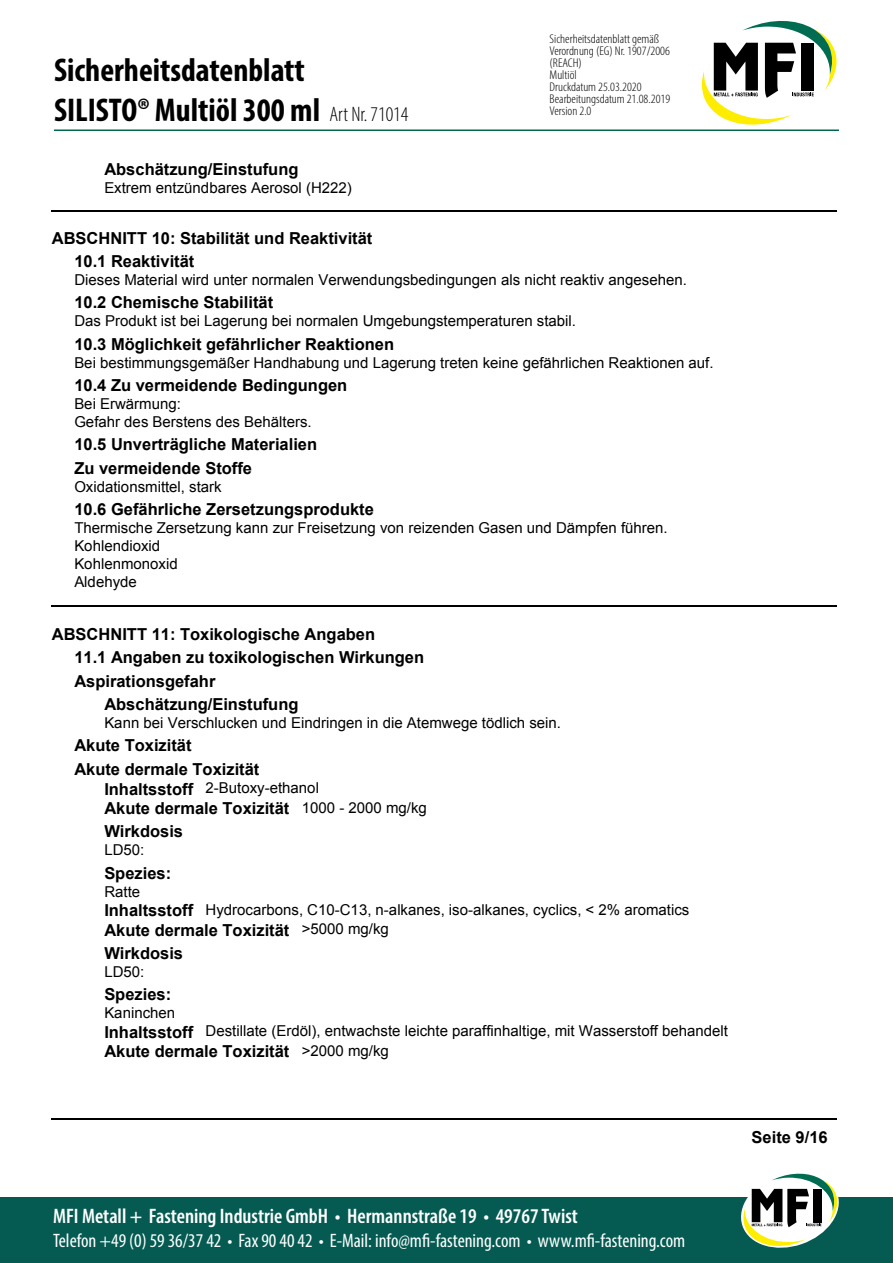
<style>
.page{position:relative;width:893px;height:1263px;background:#fff}
.page>*{position:absolute;margin:0;border:0;box-sizing:border-box;transform-origin:0 0}
.t1{font:700 condensed 33px/39.6px "Myriad Pro";color:#000}
.t2{font:600 condensed 21px "Myriad Pro";color:#fff}
.t3{font:condensed 19.5px "Myriad Pro";color:#fff}
.t4{font:700 16.5px/23.7px "Arial";color:#000}
.t5{font:16.5px "Arial";color:#000}
.t6{font:15px/18px "Arial";color:#000}
.t7{font:300 condensed 12.75px/12px "Myriad Pro";color:#000;scale:1.06 1}
.s1{font-weight:300;font-size:21px}
.s2{font-weight:700;font-size:16.5px}
.s3{font-weight:400;font-size:15px}
</style>
<div class="page">
<hr style="left:54px;top:129px;width:785px;height:2px;background:#00664b">
<svg style="left:702px;top:20px;width:135px;height:105px"></svg>
<div style="left:0;top:1197px;width:893px;height:66px;background:#055b52"></div>
<svg style="left:741px;top:1173px;width:98px;height:75px"></svg>
<hr style="left:52px;top:211px;width:785px;height:1px;background:#000">
<hr style="left:52px;top:605px;width:785px;height:2px;background:#000">
<hr style="left:52px;top:1119px;width:785px;height:1px;background:#000">
<h1 class="t1" style="left:54px;top:50px;width:356px">Sicherheitsdatenblatt<br>SILISTO® Multiöl 300 ml <span class="s1">Art Nr. 71014</span></h1>
<p class="t7" style="left:550px;top:33px;width:115px">Sicherheitsdatenblatt gemäß<br>Verordnung (EG) Nr. 1907/2006 (REACH)<br>Multiöl<br>Druckdatum 25.03.2020<br>Bearbeitungsdatum 21.08.2019<br>Version 2.0</p>
<p class="t5" style="left:502px;top:82px;width:90px">Druckdatum</p>
<p class="t4" style="left:104px;top:157px;width:196px">Abschätzung/Einstufung</p>
<p class="t6" style="left:104px;top:178px;width:249px">Extrem entzündbares Aerosol (H222)</p>
<p class="t4" style="left:74px;top:226px;width:300px;text-indent:-23px">ABSCHNITT 10: Stabilität und Reaktivität<br>10.1 Reaktivität</p>
<p class="t6" style="left:74px;top:271px;width:614px">Dieses Material wird unter normalen Verwendungsbedingungen als nicht reaktiv angesehen.</p>
<p class="t4" style="left:74px;top:291px;width:200px">10.2 Chemische Stabilität</p>
<p class="t6" style="left:74px;top:312px;width:503px">Das Produkt ist bei Lagerung bei normalen Umgebungstemperaturen stabil.</p>
<p class="t4" style="left:74px;top:332px;width:321px">10.3 Möglichkeit gefährlicher Reaktionen</p>
<p class="t6" style="left:74px;top:353px;width:641px">Bei bestimmungsgemäßer Handhabung und Lagerung treten keine gefährlichen Reaktionen auf.</p>
<p class="t4" style="left:74px;top:373px;width:274px">10.4 Zu vermeidende Bedingungen</p>
<p class="t6" style="left:74px;top:395px;width:239px">Bei Erwärmung:<br>Gefahr des Berstens des Behälters.</p>
<p class="t4" style="left:74px;top:433px;width:244px">10.5 Unverträgliche Materialien<br>Zu vermeidende Stoffe</p>
<p class="t6" style="left:74px;top:477px;width:149px">Oxidationsmittel, stark</p>
<p class="t4" style="left:74px;top:498px;width:301px">10.6 Gefährliche Zersetzungsprodukte</p>
<p class="t6" style="left:74px;top:519px;width:595px">Thermische Zersetzung kann zur Freisetzung von reizenden Gasen und Dämpfen führen.<br>Kohlendioxid<br>Kohlenmonoxid<br>Aldehyde</p>
<p class="t4" style="left:52px;top:622px;width:325px">ABSCHNITT 11: Toxikologische Angaben</p>
<p class="t4" style="left:74px;top:646px;width:351px">11.1 Angaben zu toxikologischen Wirkungen</p>
<p class="t4" style="left:74px;top:669px;width:143px">Aspirationsgefahr</p>
<p class="t4" style="left:104px;top:693px;width:196px">Abschätzung/Einstufung</p>
<p class="t6" style="left:104px;top:714px;width:458px">Kann bei Verschlucken und Eindringen in die Atemwege tödlich sein.</p>
<p class="t4" style="left:74px;top:734px;width:187px">Akute Toxizität<br>Akute dermale Toxizität</p>
<p class="t6" style="left:104px;top:779px;width:216px"><span class="s2">Inhaltsstoff</span> 2-Butoxy-ethanol</p>
<p class="t4" style="left:104px;top:797px;width:324px;line-height:23.2px">Akute dermale Toxizität <span class="s3">1000 - 2000 mg/kg<br></span>Wirkdosis</p>
<p class="t6" style="left:104px;top:841px;width:42px">LD50:</p>
<p class="t4" style="left:104px;top:861px;width:68px">Spezies:</p>
<p class="t6" style="left:104px;top:882px;width:586px">Ratte<br><span class="s2">Inhaltsstoff</span> Hydrocarbons, C10-C13, n-alkanes, iso-alkanes, cyclics, &lt; 2% aromatics</p>
<p class="t4" style="left:104px;top:918px;width:286px;line-height:23.2px">Akute dermale Toxizität <span class="s3">&gt;5000 mg/kg<br></span>Wirkdosis</p>
<p class="t6" style="left:104px;top:962px;width:42px">LD50:</p>
<p class="t4" style="left:104px;top:982px;width:68px">Spezies:</p>
<p class="t6" style="left:104px;top:1004px;width:625px">Kaninchen<br><span class="s2">Inhaltsstoff</span> Destillate (Erdöl), entwachste leichte paraffinhaltige, mit Wasserstoff behandelt</p>
<p class="t4" style="left:104px;top:1039px;width:286px">Akute dermale Toxizität <span class="s3">&gt;2000 mg/kg</span></p>
<h2 class="t2" style="left:53px;top:1203px;width:526px">MFI Metall + Fastening Industrie GmbH • Hermannstraße 19 • 49767 Twist</h2>
<h3 class="t3" style="left:53px;top:1228px;width:634px">Telefon +49 (0) 59 36/37 42 • Fax 90 40 42 • E-Mail: info@mfi-fastening.com • www.mfi-fastening.com</h3>
<p class="t4" style="left:752px;top:1125px;width:78px">Seite 9/16</p>
</div>
